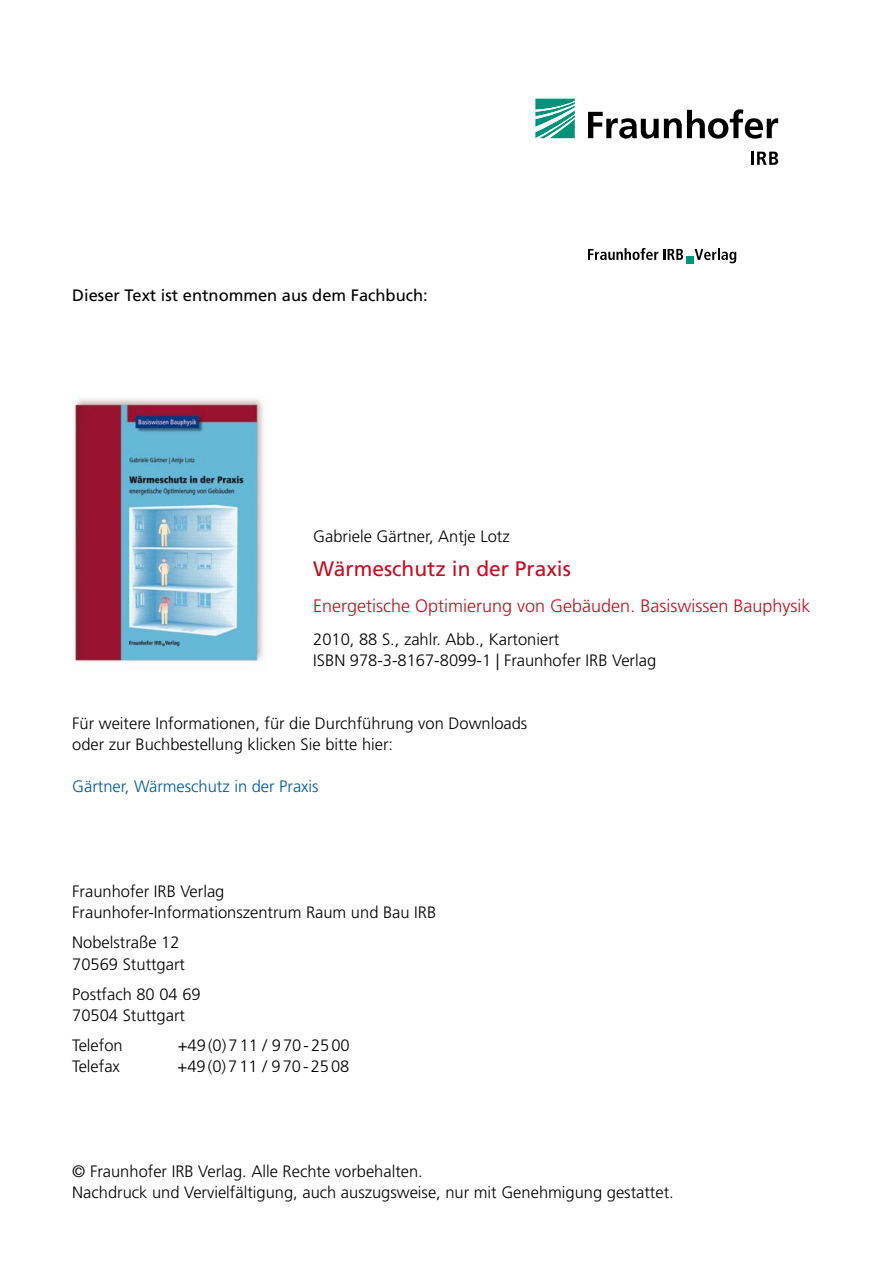
<style>
.page{position:relative;width:893px;height:1263px;background:#fff}
.page>*{position:absolute;margin:0;border:0;box-sizing:border-box;transform-origin:0 0}
.t1{font:21px "Frutiger LT Std";color:#c30f1f}
.t2{font:300 18px "Frutiger LT Std";color:#c30f1f}
.t3{font:300 16.5px/21px "Frutiger LT Std";color:#000}
.t4{font:16.5px "Frutiger LT Std";color:#000}
.t5{font:300 16.5px "Frutiger LT Std";color:#005899}
</style>
<div class="page">
<svg style="left:535px;top:99px;width:40px;height:39px"></svg>
<svg style="left:588px;top:109px;width:190px;height:30px"></svg>
<svg style="left:751px;top:152px;width:27px;height:13px"></svg>
<svg style="left:588px;top:248px;width:95px;height:12px"></svg>
<svg style="left:695px;top:248px;width:41px;height:15px"></svg>
<div style="left:686px;top:256px;width:7px;height:8px;background:#009580"></div>
<img style="left:72px;top:397px;width:192px;height:267px">
<p class="t4" style="left:72px;top:285px;width:357px">Dieser Text ist entnommen aus dem Fachbuch:</p>
<p class="t3" style="left:313px;top:526px;width:198px">Gabriele Gärtner, Antje Lotz</p>
<p class="t1" style="left:313px;top:557px;width:259px">Wärmeschutz in der Praxis</p>
<p class="t2" style="left:313px;top:595px;width:499px">Energetische Optimierung von Gebäuden. Basiswissen Bauphysik</p>
<p class="t3" style="left:313px;top:629px;width:344px">2010, 88 S., zahlr. Abb., Kartoniert<br>ISBN 978-3-8167-8099-1 | Fraunhofer IRB Verlag</p>
<p class="t3" style="left:72px;top:713px;width:457px">Für weitere Informationen, für die Durchführung von Downloads oder zur Buchbestellung klicken Sie bitte hier:</p>
<p class="t5" style="left:72px;top:777px;width:248px">Gärtner, Wärmeschutz in der Praxis</p>
<p class="t3" style="left:72px;top:881px;width:365px">Fraunhofer IRB Verlag<br>Fraunhofer-Informationszentrum Raum und Bau IRB</p>
<p class="t3" style="left:72px;top:932px;width:114px">Nobelstraße 12<br>70569 Stuttgart</p>
<p class="t3" style="left:72px;top:983px;width:130px">Postfach 80 04 69<br>70504 Stuttgart</p>
<p class="t3" style="left:72px;top:1034px;width:52px">Telefon</p>
<p class="t3" style="left:178px;top:1034px;width:174px">+49(0)711 / 970-2500</p>
<p class="t3" style="left:72px;top:1055px;width:49px">Telefax</p>
<p class="t3" style="left:177px;top:1055px;width:174px">+49(0)711 / 970-2508</p>
<p class="t3" style="left:72px;top:1160px;width:603px">© Fraunhofer IRB Verlag. Alle Rechte vorbehalten.<br>Nachdruck und Vervielfältigung, auch auszugsweise, nur mit Genehmigung gestattet.</p>
</div>
